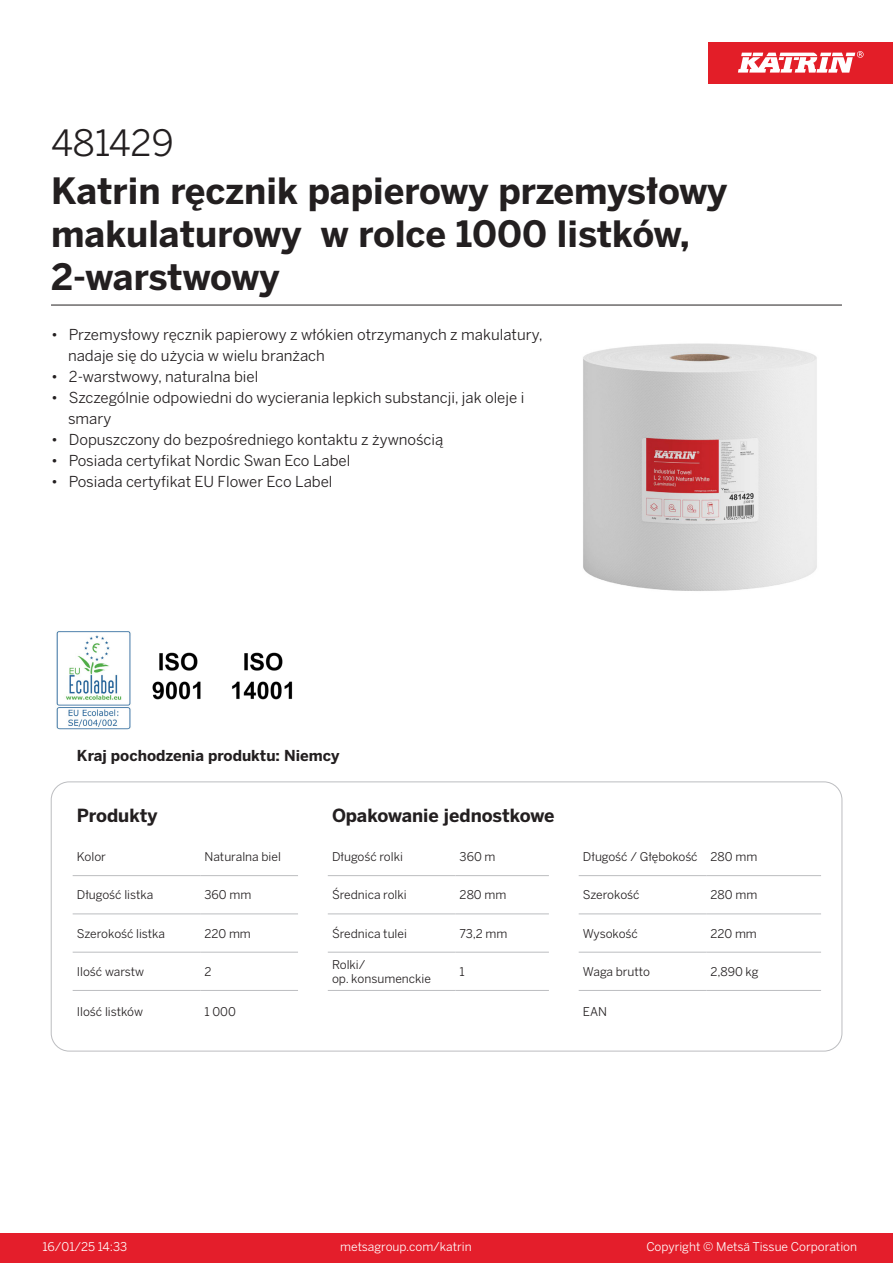
<style>
.page{position:relative;width:893px;height:1263px;background:#fff}
.page>*{position:absolute;margin:0;border:0;box-sizing:border-box;transform-origin:0 0}
.Product_Name{font:700 36px/43.2px "Benton Sans";color:#231f20}
.External_material_co{font:36px "Benton Sans";color:#231f20}
.T_TableHeader{font:700 18px "Benton Sans";letter-spacing:-.005em;color:#231f20}
.MarketingBullets{font:15px/21px "Benton Sans";color:#231f20}
.Country_of_Origin{font:700 15px "Benton Sans";color:#231f20}
.T_TableBody{font:12px "Benton Sans";color:#231f20}
.t1{font:12px "Benton Sans";color:#fff}
</style>
<div class="page">
<div style="left:0;top:1233px;width:893px;height:30px;background:#e41e2b"></div>
<div style="left:708px;top:43px;width:185px;height:41px;background:#e31e28"></div>
<svg style="left:738px;top:51px;width:126px;height:22px"></svg>
<hr style="left:73px;top:875px;width:127px;height:1px;background:#bcbdc0">
<hr style="left:200px;top:875px;width:98px;height:1px;background:#bcbdc0">
<hr style="left:328px;top:875px;width:127px;height:1px;background:#bcbdc0">
<hr style="left:455px;top:875px;width:94px;height:1px;background:#bcbdc0">
<hr style="left:579px;top:875px;width:127px;height:1px;background:#bcbdc0">
<hr style="left:706px;top:875px;width:115px;height:1px;background:#bcbdc0">
<hr style="left:73px;top:914px;width:127px;height:1px;background:#bcbdc0">
<hr style="left:200px;top:914px;width:98px;height:1px;background:#bcbdc0">
<hr style="left:328px;top:914px;width:127px;height:1px;background:#bcbdc0">
<hr style="left:455px;top:914px;width:94px;height:1px;background:#bcbdc0">
<hr style="left:579px;top:914px;width:127px;height:1px;background:#bcbdc0">
<hr style="left:706px;top:914px;width:115px;height:1px;background:#bcbdc0">
<hr style="left:73px;top:952px;width:127px;height:1px;background:#bcbdc0">
<hr style="left:200px;top:952px;width:98px;height:1px;background:#bcbdc0">
<hr style="left:328px;top:952px;width:127px;height:1px;background:#bcbdc0">
<hr style="left:455px;top:952px;width:94px;height:1px;background:#bcbdc0">
<hr style="left:579px;top:952px;width:127px;height:1px;background:#bcbdc0">
<hr style="left:706px;top:952px;width:115px;height:1px;background:#bcbdc0">
<hr style="left:73px;top:990px;width:127px;height:1px;background:#bcbdc0">
<hr style="left:200px;top:990px;width:98px;height:1px;background:#bcbdc0">
<hr style="left:328px;top:990px;width:127px;height:1px;background:#bcbdc0">
<hr style="left:455px;top:990px;width:94px;height:1px;background:#bcbdc0">
<hr style="left:579px;top:990px;width:127px;height:1px;background:#bcbdc0">
<hr style="left:706px;top:990px;width:115px;height:1px;background:#bcbdc0">
<img style="left:583px;top:343px;width:234px;height:248px">
<img style="left:56px;top:631px;width:75px;height:98px">
<img style="left:152px;top:652px;width:49px;height:48px">
<img style="left:232px;top:652px;width:61px;height:48px">
<hr style="left:51px;top:305px;width:791px;height:1px;background:#231f20">
<p class="External_material_co" style="left:51px;top:121px;width:124px">481429</p>
<p class="Product_Name" style="left:51px;top:170px;width:678px">Katrin ręcznik papierowy przemysłowy makulaturowy w rolce 1000 listków,<br>2-warstwowy</p>
<p class="MarketingBullets" style="left:68px;top:324px;width:476px;text-indent:-17px">• Przemysłowy ręcznik papierowy z włókien otrzymanych z makulatury, nadaje się do użycia w wielu branżach</p>
<p class="MarketingBullets" style="left:51px;top:366px;width:209px">• 2-warstwowy, naturalna biel</p>
<p class="MarketingBullets" style="left:68px;top:387px;width:458px;text-indent:-17px">• Szczególnie odpowiedni do wycierania lepkich substancji, jak oleje i smary</p>
<p class="MarketingBullets" style="left:51px;top:429px;width:394px">• Dopuszczony do bezpośredniego kontaktu z żywnością</p>
<p class="MarketingBullets" style="left:51px;top:450px;width:301px">• Posiada certyfikat Nordic Swan Eco Label</p>
<p class="MarketingBullets" style="left:51px;top:471px;width:283px">• Posiada certyfikat EU Flower Eco Label</p>
<p class="Country_of_Origin" style="left:77px;top:746px;width:264px">Kraj pochodzenia produktu: Niemcy</p>
<p class="T_TableHeader" style="left:77px;top:804px;width:82px">Produkty</p>
<p class="T_TableHeader" style="left:332px;top:804px;width:224px">Opakowanie jednostkowe</p>
<p class="T_TableBody" style="left:77px;top:850px;width:31px">Kolor</p>
<p class="T_TableBody" style="left:204px;top:850px;width:78px">Naturalna biel</p>
<p class="T_TableBody" style="left:332px;top:850px;width:72px">Długość rolki</p>
<p class="T_TableBody" style="left:460px;top:850px;width:37px">360 m</p>
<p class="T_TableBody" style="left:583px;top:850px;width:116px">Długość / Głębokość</p>
<p class="T_TableBody" style="left:710px;top:850px;width:48px">280 mm</p>
<p class="T_TableBody" style="left:77px;top:888px;width:78px">Długość listka</p>
<p class="T_TableBody" style="left:204px;top:888px;width:48px">360 mm</p>
<p class="T_TableBody" style="left:332px;top:888px;width:76px">Średnica rolki</p>
<p class="T_TableBody" style="left:460px;top:888px;width:48px">280 mm</p>
<p class="T_TableBody" style="left:583px;top:888px;width:58px">Szerokość</p>
<p class="T_TableBody" style="left:710px;top:888px;width:48px">280 mm</p>
<p class="T_TableBody" style="left:77px;top:926px;width:90px">Szerokość listka</p>
<p class="T_TableBody" style="left:204px;top:926px;width:48px">220 mm</p>
<p class="T_TableBody" style="left:332px;top:926px;width:76px">Średnica tulei</p>
<p class="T_TableBody" style="left:460px;top:926px;width:49px">73,2 mm</p>
<p class="T_TableBody" style="left:583px;top:926px;width:56px">Wysokość</p>
<p class="T_TableBody" style="left:710px;top:926px;width:48px">220 mm</p>
<p class="T_TableBody" style="left:77px;top:964px;width:69px">Ilość warstw</p>
<p class="T_TableBody" style="left:204px;top:964px;width:9px">2</p>
<p class="T_TableBody" style="left:332px;top:957px;width:35px">Rolki/</p>
<p class="T_TableBody" style="left:332px;top:972px;width:100px">op. konsumenckie</p>
<p class="T_TableBody" style="left:460px;top:964px;width:7px">1</p>
<p class="T_TableBody" style="left:583px;top:964px;width:69px">Waga brutto</p>
<p class="T_TableBody" style="left:710px;top:964px;width:50px">2,890 kg</p>
<p class="T_TableBody" style="left:77px;top:1005px;width:68px">Ilość listków</p>
<p class="T_TableBody" style="left:204px;top:1005px;width:33px">1 000</p>
<p class="T_TableBody" style="left:583px;top:1005px;width:26px">EAN</p>
<p class="t1" style="left:43px;top:1239px;width:86px">16/01/25 14:33</p>
<p class="t1" style="left:340px;top:1239px;width:133px">metsagroup.com/katrin</p>
<p class="t1" style="left:646px;top:1239px;width:212px">Copyright © Metsä Tissue Corporation</p>
</div>
